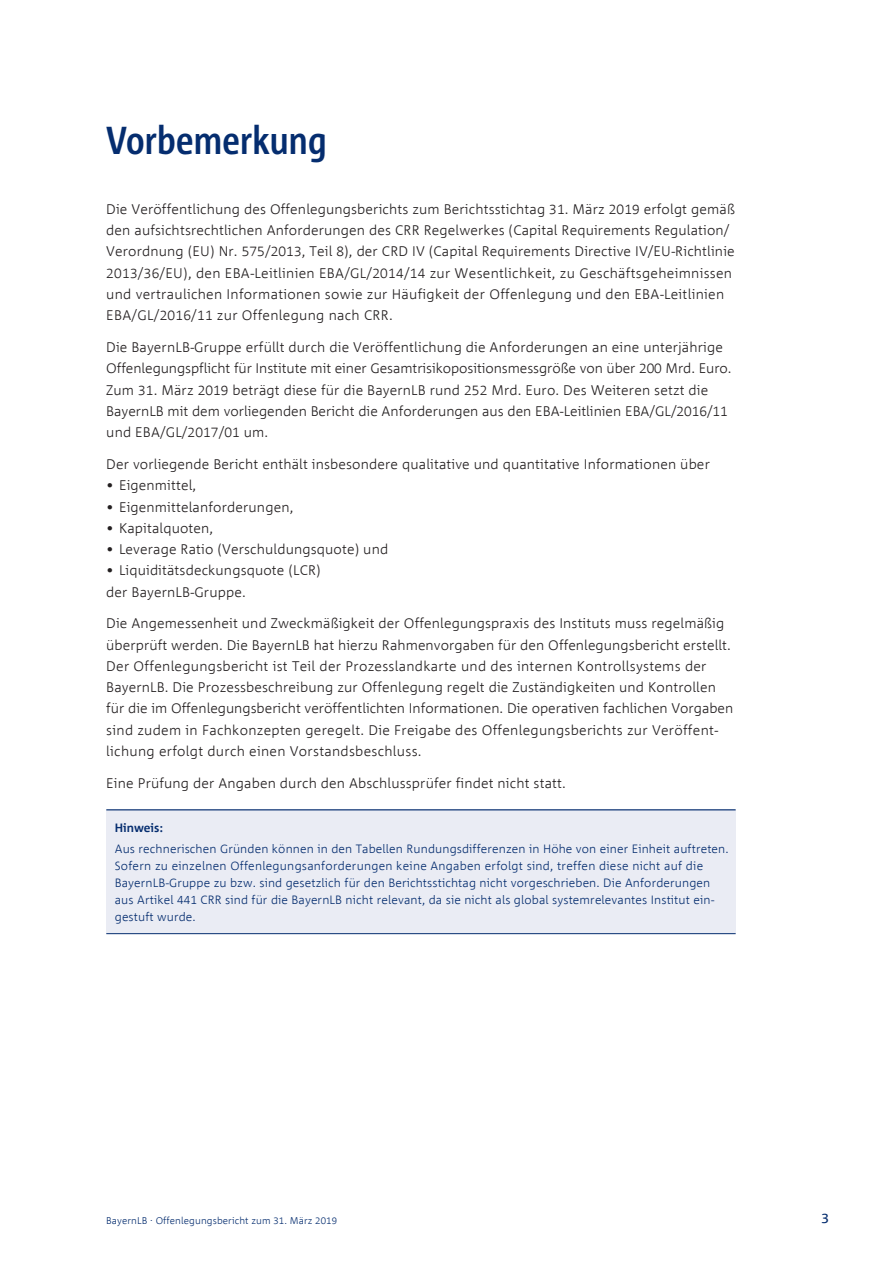
<style>
.page{position:relative;width:893px;height:1263px;background:#fff}
.page>*{position:absolute;margin:0;border:0;box-sizing:border-box;transform-origin:0 0}
.t1{font:700 39px "Corpid Cd LF";letter-spacing:.005em;color:#052d6f}
.t2{font:300 13.8px/21.3px "Corpid MOD";letter-spacing:.01em;color:#231f20}
.t3{font:13.8px "Corpid MOD";color:#052d6f}
.t4{font:300 12px/17px "Corpid MOD";letter-spacing:.01em;color:#052d6f}
.t5{font:700 12px "Corpid MOD";color:#052d6f}
.t6{font:300 9.75px "Corpid MOD";letter-spacing:.01em;color:#052d6f}
</style>
<div class="page">
<div style="left:106px;top:810px;width:630px;height:124px;background:#eaecf4"></div>
<hr style="left:106px;top:933px;width:630px;height:1px;background:#052d6f">
<hr style="left:106px;top:809px;width:630px;height:1px;background:#052d6f">
<h1 class="t1" style="left:106px;top:119px;width:222px">Vorbemerkung</h1>
<p class="t2" style="left:106px;top:199px;width:630px">Die Veröffentlichung des Offenlegungsberichts zum Berichtsstichtag 31. März 2019 erfolgt gemäß den aufsichtsrechtlichen Anforderungen des CRR Regelwerkes (Capital Requirements Regulation/ Verordnung (EU) Nr. 575/2013, Teil 8), der CRD IV (Capital Requirements Directive IV/EU-Richtlinie 2013/36/EU), den EBA-Leitlinien EBA/GL/2014/14 zur Wesentlichkeit, zu Geschäftsgeheimnissen und vertraulichen Informationen sowie zur Häufigkeit der Offenlegung und den EBA-Leitlinien EBA/GL/2016/11 zur Offenlegung nach CRR.</p>
<p class="t2" style="left:106px;top:337px;width:627px">Die BayernLB-Gruppe erfüllt durch die Veröffentlichung die Anforderungen an eine unterjährige Offenlegungspflicht für Institute mit einer Gesamtrisikopositionsmessgröße von über 200 Mrd. Euro.<br>Zum 31. März 2019 beträgt diese für die BayernLB rund 252 Mrd. Euro. Des Weiteren setzt die BayernLB mit dem vorliegenden Bericht die Anforderungen aus den EBA-Leitlinien EBA/GL/2016/11 und EBA/GL/2017/01 um.</p>
<p class="t2" style="left:106px;top:454px;width:605px">Der vorliegende Bericht enthält insbesondere qualitative und quantitative Informationen über</p>
<p class="t2" style="left:106px;top:475px;width:92px">• Eigenmittel,</p>
<p class="t2" style="left:106px;top:496px;width:189px">• Eigenmittelanforderungen,</p>
<p class="t2" style="left:106px;top:517px;width:109px">• Kapitalquoten,</p>
<p class="t2" style="left:106px;top:539px;width:283px">• Leverage Ratio (Verschuldungsquote) und</p>
<p class="t2" style="left:106px;top:560px;width:216px">• Liquiditätsdeckungsquote (LCR) der BayernLB-Gruppe.</p>
<p class="t2" style="left:106px;top:613px;width:629px">Die Angemessenheit und Zweckmäßigkeit der Offenlegungspraxis des Instituts muss regelmäßig überprüft werden. Die BayernLB hat hierzu Rahmenvorgaben für den Offenlegungsbericht erstellt.<br>Der Offenlegungsbericht ist Teil der Prozesslandkarte und des internen Kontrollsystems der BayernLB. Die Prozessbeschreibung zur Offenlegung regelt die Zuständigkeiten und Kontrollen für die im Offenlegungsbericht veröffentlichten Informationen. Die operativen fachlichen Vorgaben sind zudem in Fachkonzepten geregelt. Die Freigabe des Offenlegungsberichts zur Veröffent&shy;lichung erfolgt durch einen Vorstandsbeschluss.</p>
<p class="t2" style="left:106px;top:773px;width:461px">Eine Prüfung der Angaben durch den Abschlussprüfer findet nicht statt.</p>
<p class="t5" style="left:115px;top:821px;width:50px">Hinweis:</p>
<p class="t4" style="left:115px;top:840px;width:615px">Aus rechnerischen Gründen können in den Tabellen Rundungsdifferenzen in Höhe von einer Einheit auftreten.<br>Sofern zu einzelnen Offenlegungsanforderungen keine Angaben erfolgt sind, treffen diese nicht auf die BayernLB-Gruppe zu bzw. sind gesetzlich für den Berichtsstichtag nicht vorgeschrieben. Die Anforderungen aus Artikel 441 CRR sind für die BayernLB nicht relevant, da sie nicht als global systemrelevantes Institut ein&shy;gestuft wurde.</p>
<p class="t6" style="left:106px;top:1215px;width:232px">BayernLB . Offenlegungsbericht zum 31. März 2019</p>
<p class="t3" style="left:822px;top:1211px;width:9px">3</p>
</div>
